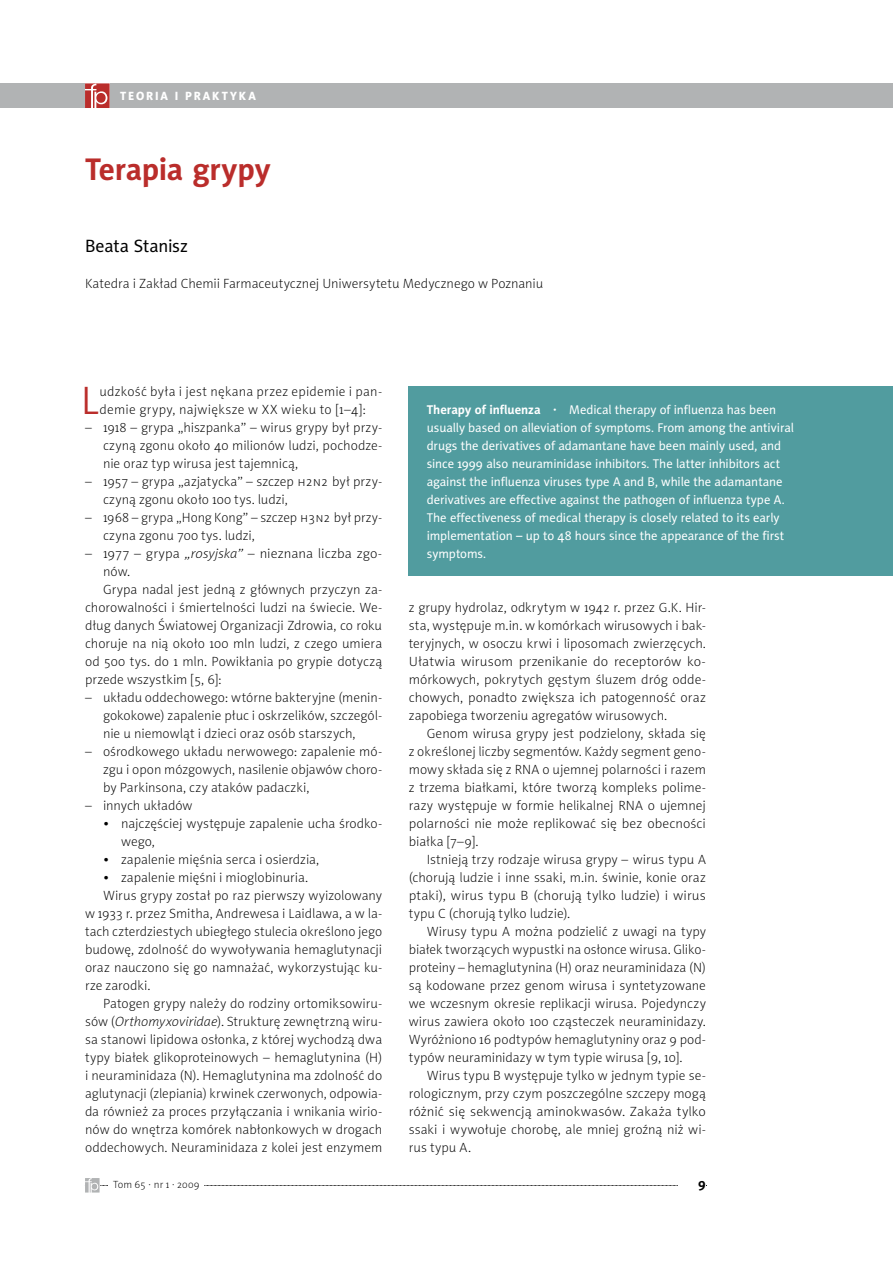
<style>
.page{position:relative;width:893px;height:1263px;background:#fff}
.page>*{position:absolute;margin:0;border:0;box-sizing:border-box;transform-origin:0 0}
.t1{font:40.05px "Naomi Sans EFN Light";color:#ba2d2b}
.t2{font:700 31.5px "Naomi Sans EFN";letter-spacing:-.01em;color:#ba2d2b}
.t3{font:18px "Naomi Sans EFN";letter-spacing:-.01em;color:#000}
.t4{font:13.5px/18px "Naomi Sans EFN Thin";letter-spacing:.005em;color:#000;text-align:justify}
.t5{font:13.5px/18px "Naomi Sans EFN Thin";letter-spacing:.025em;color:#000}
.t6{font:700 13.5px "Naomi Sans EFN";color:#000}
.t7{font:12.75px/18px "Naomi Sans EFN";letter-spacing:-.005em;color:#fff}
.t8{font:12px "Naomi Sans EFN Heavy";letter-spacing:.155em;color:#fff}
.t9{font:10.5px "Naomi Sans EFN Thin";letter-spacing:.01em;color:#000}
.s1{font-style:italic}
.s2{font-weight:700}
</style>
<div class="page">
<div style="left:0;top:83px;width:893px;height:25px;background:#b1b3b4"></div>
<svg style="left:85px;top:83px;width:25px;height:25px"></svg>
<svg style="left:85px;top:1178px;width:622px;height:14px"></svg>
<div style="left:409px;top:387px;width:484px;height:189px;background:#519c9f"></div>
<p class="t8" style="left:120px;top:89px;width:137px">TEORIA I PRAKTYKA</p>
<h2 class="t2" style="left:85px;top:151px;width:187px">Terapia grypy</h2>
<h3 class="t3" style="left:85px;top:236px;width:104px">Beata Stanisz</h3>
<p class="t4" style="left:85px;top:275px;width:460px">Katedra i Zakład Chemii Farmaceutycznej Uniwersytetu Medycznego w Poznaniu</p>
<h1 class="t1" style="left:81px;top:378px;width:19px">L</h1>
<p class="t5" style="left:99px;top:383px;width:284px">udzkość była i jest nękana przez epidemie i pan&shy;demie grypy, największe w XX wieku to [1–4]:</p>
<p class="t4" style="left:103px;top:419px;width:281px;text-indent:-18px">– 1918 – grypa „hiszpanka” – wirus grypy był przy&shy;czyną zgonu około 40 milionów ludzi, pochodze&shy;nie oraz typ wirusa jest tajemnicą,</p>
<p class="t4" style="left:103px;top:473px;width:281px;text-indent:-18px">– 1957 – grypa „azjatycka” – szczep h2n2 był przy&shy;czyną zgonu około 100 tys. ludzi,</p>
<p class="t4" style="left:103px;top:509px;width:281px;text-indent:-18px">– 1968 – grypa „Hong Kong” – szczep h3n2 był przy&shy;czyna zgonu 700 tys. ludzi,</p>
<p class="t4" style="left:85px;top:545px;width:299px">– 1977 – grypa <span class="s1">„rosyjska”</span> – nieznana liczba zgo-</p>
<p class="t4" style="left:103px;top:563px;width:29px">nów.</p>
<p class="t4" style="left:103px;top:581px;width:281px">Grypa nadal jest jedną z głównych przyczyn za-</p>
<p class="t4" style="left:85px;top:599px;width:299px">chorowalności i śmiertelności ludzi na świecie. We-</p>
<p class="t4" style="left:85px;top:617px;width:299px">dług danych Światowej Organizacji Zdrowia, co roku</p>
<p class="t4" style="left:85px;top:635px;width:299px">choruje na nią około 100 mln ludzi, z czego umiera</p>
<p class="t4" style="left:85px;top:653px;width:299px">od 500 tys. do 1 mln. Powikłania po grypie dotyczą</p>
<p class="t4" style="left:85px;top:671px;width:138px">przede wszystkim [5, 6]:</p>
<p class="t4" style="left:103px;top:689px;width:281px;text-indent:-18px">– układu oddechowego: wtórne bakteryjne (menin&shy;gokokowe) zapalenie płuc i oskrzelików, szczegól&shy;nie u niemowląt i dzieci oraz osób starszych,</p>
<p class="t4" style="left:103px;top:743px;width:281px;text-indent:-18px">– ośrodkowego układu nerwowego: zapalenie mó&shy;zgu i opon mózgowych, nasilenie objawów choro&shy;by Parkinsona, czy ataków padaczki,</p>
<p class="t4" style="left:85px;top:797px;width:109px">– innych układów</p>
<p class="t4" style="left:121px;top:815px;width:263px;text-indent:-18px">• najczęściej występuje zapalenie ucha środko&shy;wego,</p>
<p class="t4" style="left:103px;top:851px;width:218px">• zapalenie mięśnia serca i osierdzia,</p>
<p class="t4" style="left:103px;top:869px;width:206px">• zapalenie mięśni i mioglobinuria.</p>
<p class="t4" style="left:103px;top:887px;width:281px">Wirus grypy został po raz pierwszy wyizolowany</p>
<p class="t4" style="left:85px;top:905px;width:299px">w 1933 r. przez Smitha, Andrewesa i Laidlawa, a w la-</p>
<p class="t4" style="left:85px;top:923px;width:299px">tach czterdziestych ubiegłego stulecia określono jego</p>
<p class="t4" style="left:85px;top:941px;width:299px">budowę, zdolność do wywoływania hemaglutynacji</p>
<p class="t4" style="left:85px;top:959px;width:299px">oraz nauczono się go namnażać, wykorzystując ku-</p>
<p class="t4" style="left:85px;top:977px;width:67px">rze zarodki.</p>
<p class="t4" style="left:103px;top:995px;width:281px">Patogen grypy należy do rodziny ortomiksowiru-</p>
<p class="t4" style="left:85px;top:1013px;width:299px">sów (<span class="s1">Orthomyxoviridae</span>). Strukturę zewnętrzną wiru-</p>
<p class="t4" style="left:85px;top:1031px;width:299px">sa stanowi lipidowa osłonka, z której wychodzą dwa</p>
<p class="t4" style="left:85px;top:1049px;width:299px">typy białek glikoproteinowych – hemaglutynina (H)</p>
<p class="t4" style="left:85px;top:1067px;width:299px">i neuraminidaza (N). Hemaglutynina ma zdolność do</p>
<p class="t4" style="left:85px;top:1085px;width:299px">aglutynacji (zlepiania) krwinek czerwonych, odpowia-</p>
<p class="t4" style="left:85px;top:1103px;width:299px">da również za proces przyłączania i wnikania wirio-</p>
<p class="t4" style="left:85px;top:1121px;width:299px">nów do wnętrza komórek nabłonkowych w drogach</p>
<p class="t4" style="left:85px;top:1139px;width:299px">oddechowych. Neuraminidaza z kolei jest enzymem</p>
<p class="t7" style="left:427px;top:401px;width:369px"><span class="s2">Therapy of influenza ·</span> Medical therapy of influenza has been usually based on alleviation of symptoms. From among the antiviral drugs the derivatives of adamantane have been mainly used, and since 1999 also neuraminidase inhibitors. The latter inhibitors act against the influenza viruses type A and B, while the adamantane derivatives are effective against the pathogen of influenza type A.<br>The effectiveness of medical therapy is closely related to its early implementation – up to 48 hours since the appearance of the first symptoms.</p>
<p class="t4" style="left:409px;top:599px;width:299px">z grupy hydrolaz, odkrytym w 1942 r. przez G.K. Hir&shy;sta, występuje m.in. w komórkach wirusowych i bak&shy;teryjnych, w osoczu krwi i liposomach zwierzęcych.<br>Ułatwia wirusom przenikanie do receptorów ko&shy;mórkowych, pokrytych gęstym śluzem dróg odde&shy;chowych, ponadto zwiększa ich patogenność oraz zapobiega tworzeniu agregatów wirusowych.</p>
<p class="t4" style="left:409px;top:725px;width:299px;text-indent:18px">Genom wirusa grypy jest podzielony, składa się z określonej liczby segmentów. Każdy segment geno&shy;mowy składa się z RNA o ujemnej polarności i razem z trzema białkami, które tworzą kompleks polime&shy;razy występuje w formie helikalnej RNA o ujemnej polarności nie może replikować się bez obecności białka [7–9].</p>
<p class="t4" style="left:409px;top:851px;width:299px;text-indent:18px">Istnieją trzy rodzaje wirusa grypy – wirus typu A (chorują ludzie i inne ssaki, m.in. świnie, konie oraz ptaki), wirus typu B (chorują tylko ludzie) i wirus typu C (chorują tylko ludzie).</p>
<p class="t4" style="left:409px;top:923px;width:299px;text-indent:18px">Wirusy typu A można podzielić z uwagi na typy białek tworzących wypustki na osłonce wirusa. Gliko&shy;proteiny – hemaglutynina (H) oraz neuraminidaza (N) są kodowane przez genom wirusa i syntetyzowane we wczesnym okresie replikacji wirusa. Pojedynczy wirus zawiera około 100 cząsteczek neuraminidazy.<br>Wyróżniono 16 podtypów hemaglutyniny oraz 9 pod&shy;typów neuraminidazy w tym typie wirusa [9, 10].</p>
<p class="t4" style="left:409px;top:1067px;width:299px;text-indent:18px">Wirus typu B występuje tylko w jednym typie se&shy;rologicznym, przy czym poszczególne szczepy mogą różnić się sekwencją aminokwasów. Zakaża tylko ssaki i wywołuje chorobę, ale mniej groźną niż wi&shy;rus typu A.</p>
<p class="t9" style="left:113px;top:1179px;width:88px">Tom 65 · nr 1 · 2009</p>
<p class="t6" style="left:698px;top:1176px;width:9px">9</p>
</div>
